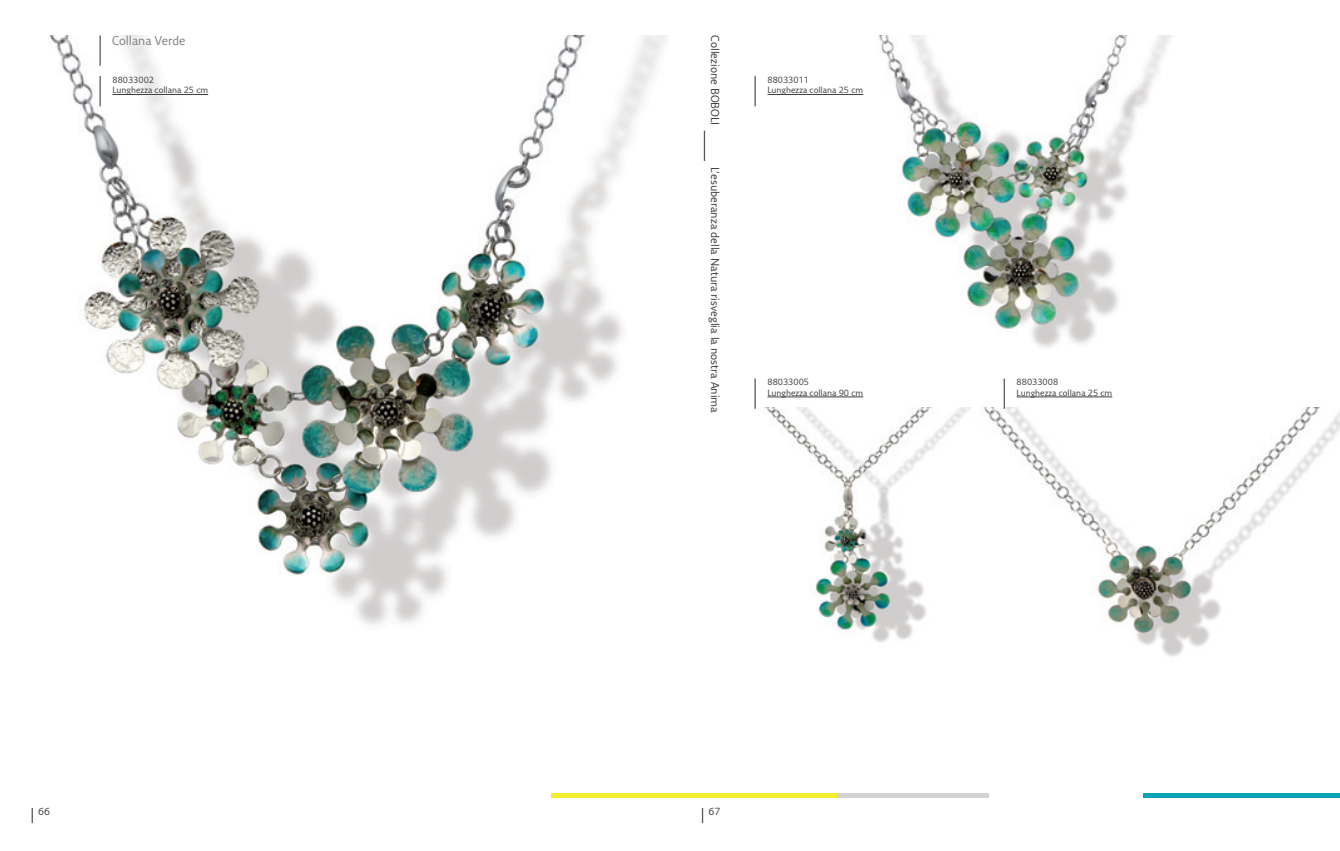
<style>
.page{position:relative;width:1340px;height:851px;background:#fff}
.page>*{position:absolute;margin:0;border:0;box-sizing:border-box;transform-origin:0 0}
.t1{font:12.5px "Fresco Sans Std";color:#808285}
.t2{font:11.25px "Fresco Sans Std";color:#3e3e3f}
.t3{font:10px "Fresco Sans Std";color:#3e3e3f}
.t4{font:8.75px "Fresco Sans Std";color:#3e3e3f}
</style>
<div class="page">
<img style="left:49px;top:35px;width:618px;height:590px">
<img style="left:863px;top:35px;width:308px;height:313px">
<img style="left:755px;top:407px;width:216px;height:235px">
<img style="left:983px;top:407px;width:356px;height:250px">
<hr style="left:754px;top:76px;width:1px;height:30px;background:#57585a">
<hr style="left:754px;top:378px;width:1px;height:31px;background:#57585a">
<hr style="left:1003px;top:378px;width:1px;height:31px;background:#57585a">
<hr style="left:99px;top:76px;width:2px;height:30px;background:#57585a">
<hr style="left:767px;top:94px;width:96px;height:1px;background:#3e3e3f">
<hr style="left:767px;top:396px;width:96px;height:1px;background:#3e3e3f">
<hr style="left:1016px;top:396px;width:96px;height:1px;background:#3e3e3f">
<hr style="left:112px;top:94px;width:96px;height:1px;background:#3e3e3f">
<hr style="left:703px;top:131px;width:2px;height:30px;background:#57585a">
<hr style="left:551px;top:793px;width:285px;height:4px;background:#f4ed2f">
<hr style="left:836px;top:793px;width:152px;height:4px;background:#d1d2d4">
<hr style="left:1143px;top:793px;width:196px;height:4px;background:#09a1b4">
<hr style="left:99px;top:35px;width:2px;height:31px;background:#57585a">
<svg style="left:32px;top:808px;width:1px;height:15px"></svg>
<svg style="left:702px;top:808px;width:1px;height:15px"></svg>
<p class="t1" style="left:112px;top:33px;width:75px">Collana Verde</p>
<p class="t4" style="left:112px;top:74px;width:43px">88033002</p>
<p class="t4" style="left:112px;top:85px;width:97px">Lunghezza collana 25 cm</p>
<p class="t2" style="left:722px;top:35px;width:91px;rotate:90deg">Collezione BOBOLI</p>
<p class="t2" style="left:722px;top:167px;width:248px;rotate:90deg">L’esuberanza della Natura risveglia la nostra Anima</p>
<p class="t4" style="left:767px;top:74px;width:43px">88033011</p>
<p class="t4" style="left:767px;top:85px;width:97px">Lunghezza collana 25 cm</p>
<p class="t4" style="left:767px;top:377px;width:43px">88033005</p>
<p class="t4" style="left:767px;top:387px;width:97px">Lunghezza collana 90 cm</p>
<p class="t4" style="left:1016px;top:377px;width:43px">88033008</p>
<p class="t4" style="left:1016px;top:387px;width:97px">Lunghezza collana 25 cm</p>
<p class="t3" style="left:38px;top:805px;width:13px">66</p>
<p class="t3" style="left:708px;top:805px;width:13px">67</p>
</div>
